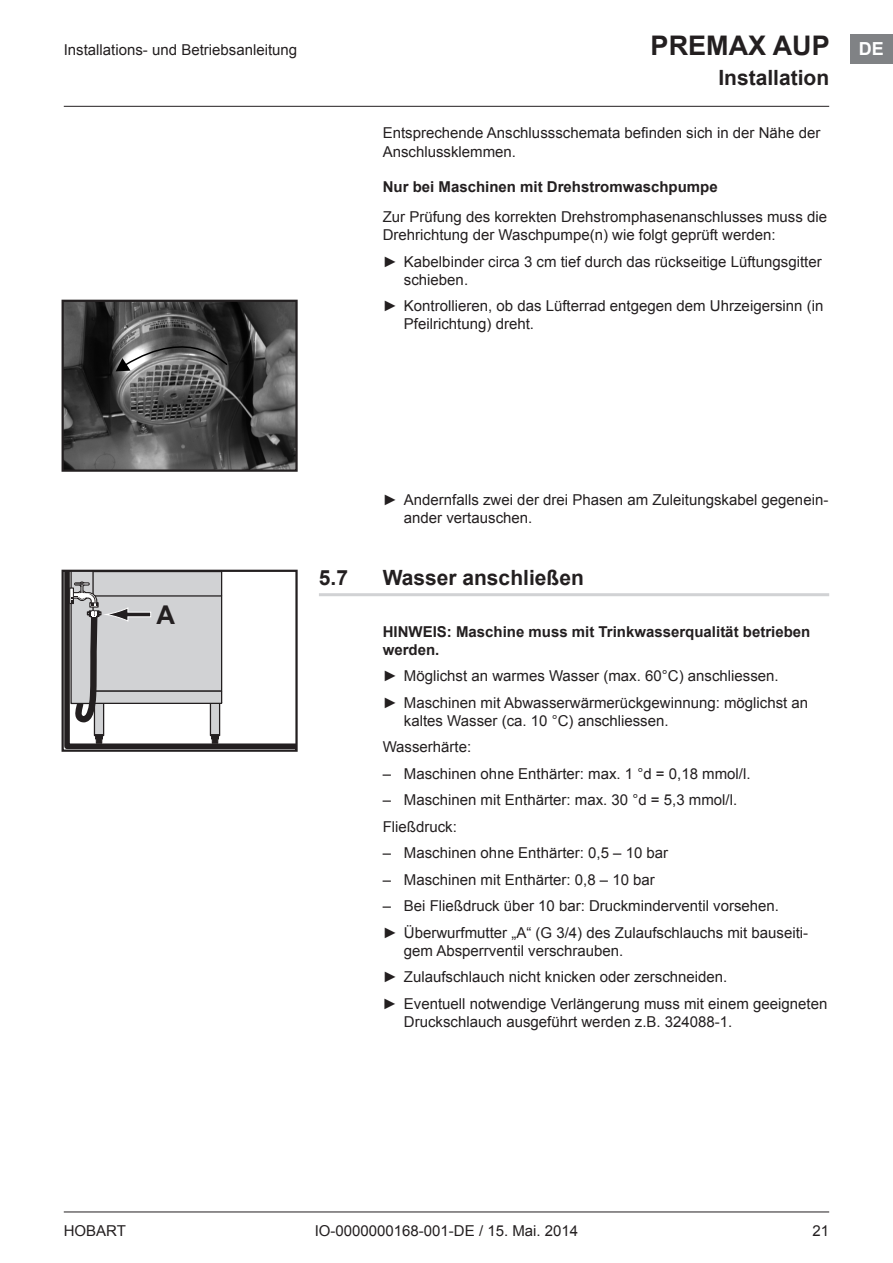
<style>
.page{position:relative;width:893px;height:1263px;background:#fff}
.page>*{position:absolute;margin:0;border:0;box-sizing:border-box;transform-origin:0 0}
.t1{font:700 27px "Arial";color:#231f20}
.t2{font:700 25.8px "Arial";color:#231f20}
.t3{font:700 21px "Arial";color:#231f20}
.t4{font:15px/26.5px "Arial";color:#231f20}
.t5{font:700 15px/18px "Arial";color:#231f20}
.s1{font-size:18px;color:#fff}
</style>
<div class="page">
<hr style="left:64px;top:106px;width:765px;height:1px;background:#231f20">
<hr style="left:64px;top:1211px;width:765px;height:1px;background:#231f20">
<div style="left:850px;top:34px;width:43px;height:30px;background:#808285"></div>
<img style="left:65px;top:303px;width:230px;height:166px">
<svg style="left:116px;top:324px;width:112px;height:47px;background:#686868"></svg>
<div style="left:62px;top:300px;width:236px;height:172px;border:2px solid #231f20"></div>
<hr style="left:319px;top:593px;width:510px;height:3px;background:#d1d2d4">
<svg style="left:65px;top:573px;width:230px;height:176px"></svg>
<div style="left:62px;top:570px;width:236px;height:182px;border:2px solid #231f20"></div>
<p class="t4" style="left:64px;top:37px;width:235px">Installations- und Betriebsanleitung</p>
<h1 class="t1" style="left:651px;top:28px;width:235px">PREMAX AUP <span class="s1">DE</span></h1>
<h3 class="t3" style="left:718px;top:64px;width:112px">Installation</h3>
<p class="t4" style="left:383px;top:124px;width:439px;line-height:18px">Entsprechende Anschlussschemata befinden sich in der Nähe der<br>Anschlussklemmen.</p>
<p class="t5" style="left:383px;top:178px;width:337px">Nur bei Maschinen mit Drehstromwaschpumpe</p>
<p class="t4" style="left:383px;top:208px;width:446px;line-height:18px">Zur Prüfung des korrekten Drehstromphasenanschlusses muss die<br>Drehrichtung der Waschpumpe(n) wie folgt geprüft werden:</p>
<p class="t4" style="left:404px;top:253px;width:419px;line-height:18px;text-indent:-21px">► Kabelbinder circa 3 cm tief durch das rückseitige Lüftungsgitter schieben.</p>
<p class="t4" style="left:404px;top:296px;width:421px;line-height:18px;text-indent:-21px">► Kontrollieren, ob das Lüfterrad entgegen dem Uhrzeigersinn (in<br>Pfeilrichtung) dreht.</p>
<p class="t4" style="left:404px;top:490px;width:426px;line-height:18px;text-indent:-21px">► Andernfalls zwei der drei Phasen am Zuleitungskabel gegenein&shy;ander vertauschen.</p>
<h2 class="t2" style="left:156px;top:597px;width:20px">A</h2>
<h3 class="t3" style="left:319px;top:563px;width:31px">5.7</h3>
<h3 class="t3" style="left:383px;top:563px;width:203px">Wasser anschließen</h3>
<p class="t5" style="left:383px;top:623px;width:429px">HINWEIS: Maschine muss mit Trinkwasserqualität betrieben werden.</p>
<p class="t4" style="left:383px;top:663px;width:427px">► Möglichst an warmes Wasser (max. 60°C) anschliessen.<br>► Maschinen mit Abwasserwärmerückgewinnung: möglichst an</p>
<p class="t4" style="left:383px;top:707px;width:287px;text-indent:21px">kaltes Wasser (ca. 10 °C) anschliessen.<br>Wasserhärte:</p>
<p class="t4" style="left:383px;top:760px;width:369px">– Maschinen ohne Enthärter: max. 1 °d = 0,18 mmol/l.</p>
<p class="t4" style="left:383px;top:787px;width:356px">– Maschinen mit Enthärter: max. 30 °d = 5,3 mmol/l.<br>Fließdruck:</p>
<p class="t4" style="left:383px;top:840px;width:287px">– Maschinen ohne Enthärter: 0,5 – 10 bar</p>
<p class="t4" style="left:383px;top:866px;width:274px">– Maschinen mit Enthärter: 0,8 – 10 bar</p>
<p class="t4" style="left:383px;top:893px;width:427px">– Bei Fließdruck über 10 bar: Druckminderventil vorsehen.<br>► Überwurfmutter „A“ (G 3/4) des Zulaufschlauchs mit bauseiti-</p>
<p class="t4" style="left:383px;top:937px;width:446px;text-indent:21px">gem Absperrventil verschrauben.<br>► Zulaufschlauch nicht knicken oder zerschneiden.<br>► Eventuell notwendige Verlängerung muss mit einem geeigneten</p>
<p class="t4" style="left:404px;top:1008px;width:330px">Druckschlauch ausgeführt werden z.B. 324088-1.</p>
<p class="t4" style="left:64px;top:1217px;width:64px">HOBART</p>
<p class="t4" style="left:315px;top:1217px;width:265px">IO-0000000168-001-DE / 15. Mai. 2014</p>
<p class="t4" style="left:812px;top:1217px;width:18px">21</p>
</div>
